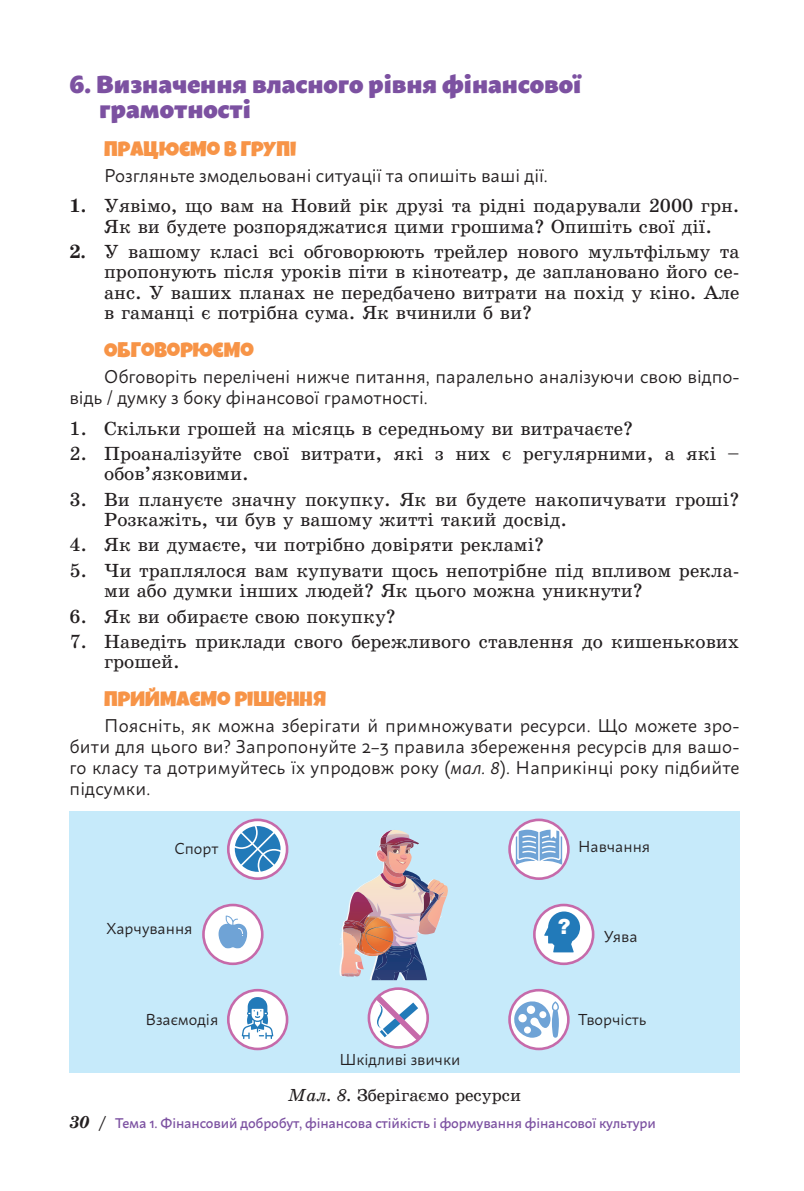
<style>
.page{position:relative;width:804px;height:1191px;background:#fff}
.page>*{position:absolute;margin:0;border:0;box-sizing:border-box;transform-origin:0 0}
.t1{font:900 24.5px/24.5px "Macho";color:#7c51a1}
.t2{font:21px "Luckiest Guy RUS BEL UKR";color:#f79447}
.t3{font:900 21px "Arial";color:#fff}
.t4{font:19.25px/20.5px "School Book Alx";color:#231f20}
.t5{font:18.38px/21px "Macho";color:#231f20}
.t6{font:17.5px "School Book Alx";color:#231f20}
.t7{font:15.75px "Macho";color:#231f20}
.t8{font:500 14px "Macho";letter-spacing:-.01em;color:#7c51a1}
.s1{font-weight:700}
.s2{font-style:italic}
.s3{font-family:"School Book Alx";font-weight:700;font-style:italic;font-size:17.5px;color:#231f20}
</style>
<div class="page">
<div style="left:69px;top:811px;width:670px;height:261px;background:#c6eafa"></div>
<svg style="left:508px;top:988px;width:61px;height:62px"></svg>
<svg style="left:533px;top:903px;width:61px;height:62px"></svg>
<svg style="left:508px;top:818px;width:61px;height:62px"></svg>
<svg style="left:227px;top:988px;width:61px;height:62px"></svg>
<svg style="left:227px;top:818px;width:61px;height:62px"></svg>
<svg style="left:202px;top:903px;width:61px;height:62px"></svg>
<svg style="left:367px;top:987px;width:62px;height:61px"></svg>
<svg style="left:339px;top:830px;width:109px;height:150px"></svg>
<img style="left:420px;top:904px;width:14px;height:17px">
<p class="t1" style="left:99px;top:70px;width:483px;text-indent:-30px">6. Визначення власного рівня фінансової грамотності</p>
<p class="t2" style="left:104px;top:135px;width:193px">Працюємо в групі</p>
<p class="t5" style="left:104px;top:163px;width:445px">Розгляньте змодельовані ситуації та опишіть ваші дії.</p>
<p class="t4" style="left:69px;top:196px;width:671px;text-align:center"><span class="s1">1.</span> Уявімо, що вам на Новий рік друзі та рідні подарували 2000 грн.<br>Як ви будете розпоряджатися цими грошима? Опишіть свої дії.</p>
<p class="t4" style="left:104px;top:241px;width:636px;text-align:justify;text-indent:-35px"><span class="s1">2.</span> У вашому класі всі обговорюють трейлер нового мультфільму та пропонують після уроків піти в кінотеатр, де заплановано його се&shy;анс. У ваших планах не передбачено витрати на похід у кіно. Але в гаманці є потрібна сума. Як вчинили б ви?</p>
<p class="t2" style="left:104px;top:336px;width:151px">Обговорюємо</p>
<p class="t5" style="left:69px;top:364px;width:671px;text-indent:35px">Обговоріть перелічені нижче питання, паралельно аналізуючи свою відпо&shy;відь / думку з боку фінансової грамотності.</p>
<p class="t4" style="left:69px;top:418px;width:565px">1. Скільки грошей на місяць в середньому ви витрачаєте?</p>
<p class="t4" style="left:104px;top:443px;width:636px;text-indent:-35px">2. Проаналізуйте свої витрати, які з них є регулярними, а які – обов’язковими.</p>
<p class="t4" style="left:104px;top:489px;width:636px;text-indent:-35px">3. Ви плануєте значну покупку. Як ви будете накопичувати гроші?<br>Розкажіть, чи був у вашому житті такий досвід.</p>
<p class="t4" style="left:69px;top:535px;width:476px">4. Як ви думаєте, чи потрібно довіряти рекламі?</p>
<p class="t4" style="left:104px;top:560px;width:636px;text-indent:-35px">5. Чи траплялося вам купувати щось непотрібне під впливом рекла&shy;ми або думки інших людей? Як цього можна уникнути?</p>
<p class="t4" style="left:69px;top:606px;width:328px">6. Як ви обираєте свою покупку?</p>
<p class="t4" style="left:104px;top:631px;width:636px;text-indent:-35px">7. Наведіть приклади свого бережливого ставлення до кишенькових грошей.</p>
<p class="t2" style="left:104px;top:685px;width:224px">Приймаємо рішення</p>
<p class="t5" style="left:69px;top:713px;width:671px;text-align:justify;text-indent:35px">Поясніть, як можна зберігати й примножувати ресурси. Що можете зро&shy;бити для цього ви? Запропонуйте 2–3 правила збереження ресурсів для вашо&shy;го класу та дотримуйтесь їх упродовж року (<span class="s2">мал. 8</span>). Наприкінці року підбийте підсумки.</p>
<p class="t7" style="left:174px;top:834px;width:45px">Спорт</p>
<p class="t7" style="left:578px;top:832px;width:74px">Навчання</p>
<p class="t7" style="left:106px;top:914px;width:88px">Харчування</p>
<p class="t7" style="left:146px;top:1006px;width:74px">Взаємодія</p>
<p class="t7" style="left:339px;top:1045px;width:123px">Шкідливі звички</p>
<p class="t6" style="left:288px;top:1085px;width:234px"><span class="s2">Мал. 8.</span> Зберігаємо ресурси</p>
<p class="t3" style="left:558px;top:911px;width:14px">?</p>
<p class="t7" style="left:603px;top:923px;width:35px">Уява</p>
<p class="t7" style="left:578px;top:1006px;width:70px">Творчість</p>
<p class="t8" style="left:69px;top:1110px;width:588px"><span class="s3">30 /</span> Тема 1. Фінансовий добробут, фінансова стійкість і формування фінансової культури</p>
</div>
